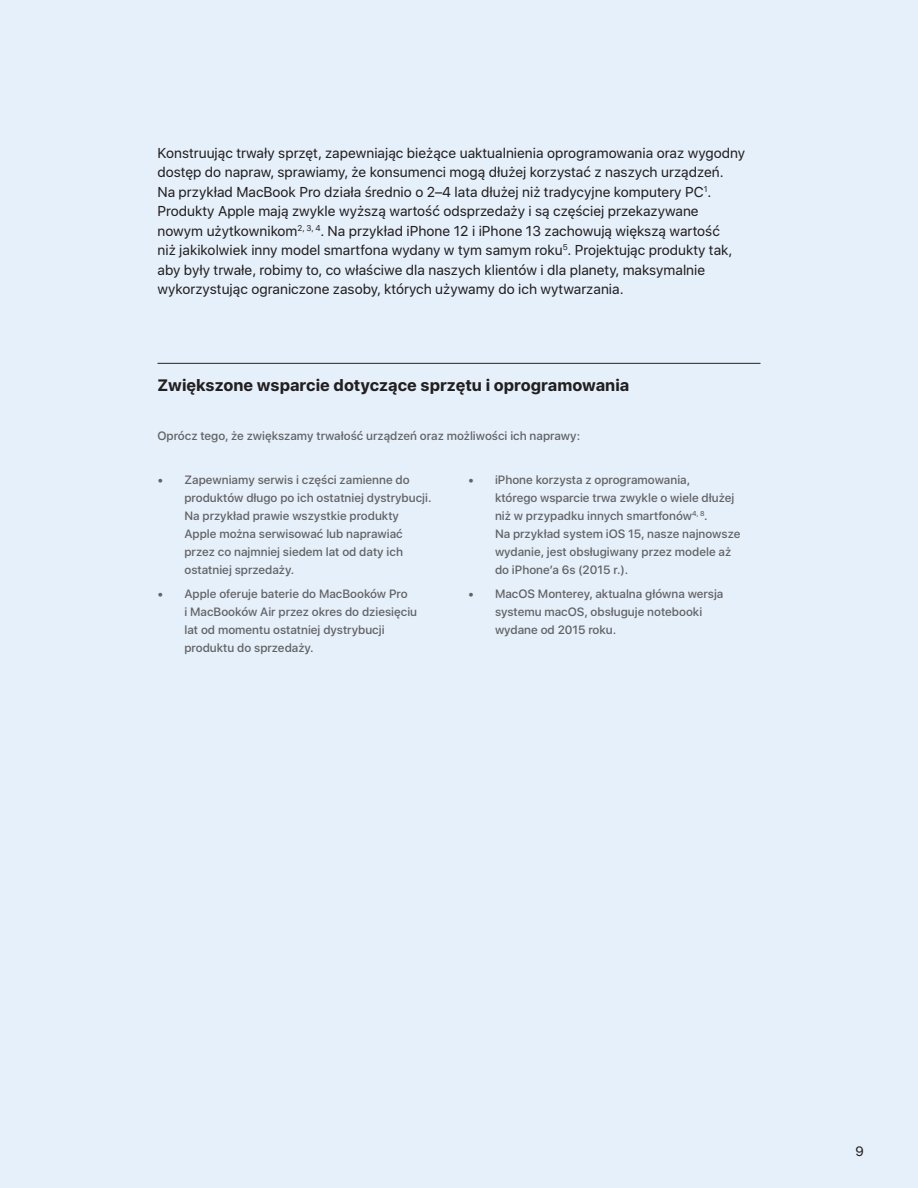
<style>
.page{position:relative;width:918px;height:1188px;background:#e6f0fa}
.page>*{position:absolute;margin:0;border:0;box-sizing:border-box;transform-origin:0 0}
.Sidebar_Heading{font:700 16.5px "SF Hello";color:#231f20}
.Body_Copy{font:14.25px/19.5px "SF Hello";color:#231f20}
.t1{font:13.5px "SF Hello";color:#231f20}
.Sidebar{font:500 12px/18px "SF Hello";color:#636366}
</style>
<div class="page">
<hr style="left:158px;top:363px;width:602px;height:1px;background:#231f20">
<p class="Body_Copy" style="left:158px;top:142px;width:589px">Konstruując trwały sprzęt, zapewniając bieżące uaktualnienia oprogramowania oraz wygodny dostęp do napraw, sprawiamy, że konsumenci mogą dłużej korzystać z naszych urządzeń.<br>Na przykład MacBook Pro działa średnio o 2–4 lata dłużej niż tradycyjne komputery PC<sup>1</sup>.<br>Produkty Apple mają zwykle wyższą wartość odsprzedaży i są częściej przekazywane nowym użytkownikom<sup>2,</sup> <sup>3,</sup> <sup>4</sup>. Na przykład iPhone 12 i iPhone 13 zachowują większą wartość<br>niż jakikolwiek inny model smartfona wydany w tym samym roku<sup>5</sup>. Projektując produkty tak, aby były trwałe, robimy to, co właściwe dla naszych klientów i dla planety, maksymalnie wykorzystując ograniczone zasoby, których używamy do ich wytwarzania.</p>
<p class="Sidebar_Heading" style="left:158px;top:373px;width:473px">Zwiększone wsparcie dotyczące sprzętu i oprogramowania</p>
<p class="Sidebar" style="left:158px;top:426px;width:424px">Oprócz tego, że zwiększamy trwałość urządzeń oraz możliwości ich naprawy:</p>
<p class="Sidebar" style="left:184px;top:470px;width:249px;text-indent:-27px">• Zapewniamy serwis i części zamienne do produktów długo po ich ostatniej dystrybucji.<br>Na przykład prawie wszystkie produkty Apple można serwisować lub naprawiać przez co najmniej siedem lat od daty ich ostatniej sprzedaży.</p>
<p class="Sidebar" style="left:184px;top:584px;width:234px;text-indent:-27px">• Apple oferuje baterie do MacBooków Pro<br>i MacBooków Air przez okres do dziesięciu lat od momentu ostatniej dystrybucji produktu do sprzedaży.</p>
<p class="Sidebar" style="left:495px;top:470px;width:247px;text-indent:-27px">• iPhone korzysta z oprogramowania,<br>którego wsparcie trwa zwykle o wiele dłużej niż w przypadku innych smartfonów<sup>4,</sup> <sup>8</sup>.<br>Na przykład system iOS 15, nasze najnowsze wydanie, jest obsługiwany przez modele aż do iPhone’a 6s (2015 r.).</p>
<p class="Sidebar" style="left:495px;top:584px;width:230px;text-indent:-27px">• MacOS Monterey, aktualna główna wersja systemu macOS, obsługuje notebooki wydane od 2015 roku.</p>
<p class="t1" style="left:856px;top:1141px;width:10px">9</p>
</div>
